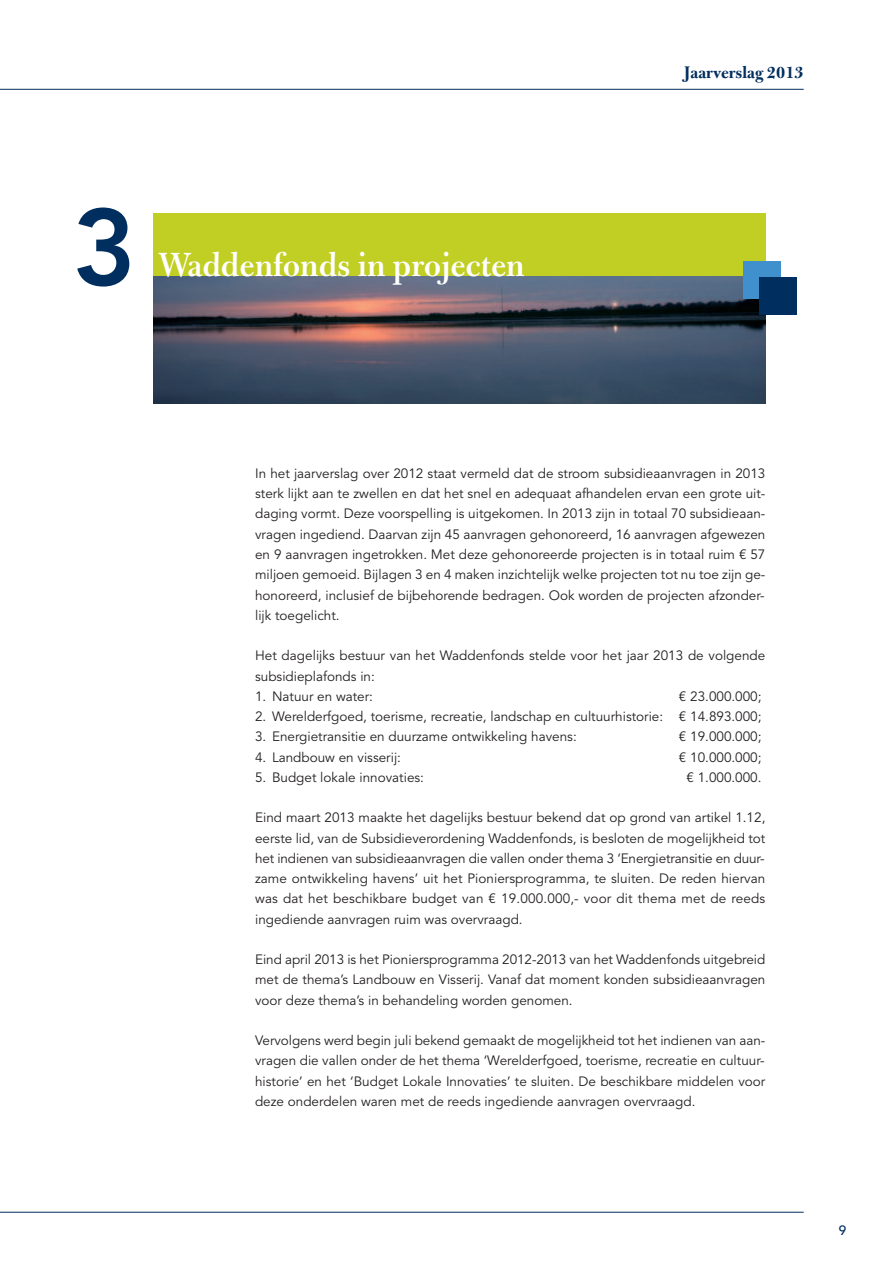
<style>
.page{position:relative;width:893px;height:1263px;background:#fff}
.page>*{position:absolute;margin:0;border:0;box-sizing:border-box;transform-origin:0 0}
.t1{font:800 108px "Avenir LT Std";color:#002e5e}
.t2{font:600 36px "Bulmer MT Std";color:#fff}
.t3{font:700 18px "Bulmer MT Std";color:#002e5e}
.t4{font:13.5px/20.2px "Avenir LT Std";color:#231f20;text-align:justify}
.t5{font:500 13.5px "Avenir LT Std";color:#002e5e}
</style>
<div class="page">
<div style="left:153px;top:213px;width:612px;height:63px;background:#c1ce23"></div>
<img style="left:153px;top:276px;width:612px;height:128px">
<hr style="left:0;top:89px;width:804px;height:1px;background:#002e5e">
<hr style="left:0;top:1212px;width:804px;height:1px;background:#002e5e">
<div style="left:744px;top:261px;width:37px;height:38px;background:#3f90cd"></div>
<div style="left:759px;top:277px;width:38px;height:38px;background:#002e5e"></div>
<h1 class="t1" style="left:72px;top:204px;width:65px">3</h1>
<h2 class="t2" style="left:158px;top:252px;width:368px">Waddenfonds in projecten</h2>
<h3 class="t3" style="left:684px;top:66px;width:121px">Jaarverslag 2013</h3>
<p class="t4" style="left:255px;top:464px;width:512px">In het jaarverslag over 2012 staat vermeld dat de stroom subsidieaanvragen in 2013 sterk lijkt aan te zwellen en dat het snel en adequaat afhandelen ervan een grote uit&shy;daging vormt. Deze voorspelling is uitgekomen. In 2013 zijn in totaal 70 subsidieaan&shy;vragen ingediend. Daarvan zijn 45 aanvragen gehonoreerd, 16 aanvragen afgewezen en 9 aanvragen ingetrokken. Met deze gehonoreerde projecten is in totaal ruim € 57 miljoen gemoeid. Bijlagen 3 en 4 maken inzichtelijk welke projecten tot nu toe zijn ge&shy;honoreerd, inclusief de bijbehorende bedragen. Ook worden de projecten afzonder&shy;lijk toegelicht.</p>
<p class="t4" style="left:255px;top:646px;width:512px">Het dagelijks bestuur van het Waddenfonds stelde voor het jaar 2013 de volgende subsidieplafonds in:</p>
<p class="t4" style="left:255px;top:687px;width:119px">1. Natuur en water:</p>
<p class="t4" style="left:679px;top:687px;width:84px">€ 23.000.000;</p>
<p class="t4" style="left:255px;top:707px;width:508px">2. Werelderfgoed, toerisme, recreatie, landschap en cultuurhistorie: € 14.893.000;</p>
<p class="t4" style="left:255px;top:727px;width:323px">3. Energietransitie en duurzame ontwikkeling havens:</p>
<p class="t4" style="left:679px;top:727px;width:84px">€ 19.000.000;</p>
<p class="t4" style="left:255px;top:748px;width:147px">4. Landbouw en visserij:</p>
<p class="t4" style="left:679px;top:748px;width:84px">€ 10.000.000;</p>
<p class="t4" style="left:255px;top:768px;width:170px">5. Budget lokale innovaties:</p>
<p class="t4" style="left:686px;top:768px;width:77px">€ 1.000.000.</p>
<p class="t4" style="left:255px;top:808px;width:512px">Eind maart 2013 maakte het dagelijks bestuur bekend dat op grond van artikel 1.12, eerste lid, van de Subsidieverordening Waddenfonds, is besloten de mogelijkheid tot het indienen van subsidieaanvragen die vallen onder thema 3 ‘Energietransitie en duur&shy;zame ontwikkeling havens’ uit het Pioniersprogramma, te sluiten. De reden hiervan was dat het beschikbare budget van € 19.000.000,- voor dit thema met de reeds ingediende aanvragen ruim was overvraagd.</p>
<p class="t4" style="left:255px;top:950px;width:512px">Eind april 2013 is het Pioniersprogramma 2012-2013 van het Waddenfonds uitgebreid met de thema’s Landbouw en Visserij. Vanaf dat moment konden subsidieaanvragen voor deze thema’s in behandeling worden genomen.</p>
<p class="t4" style="left:255px;top:1031px;width:512px">Vervolgens werd begin juli bekend gemaakt de mogelijkheid tot het indienen van aan&shy;vragen die vallen onder de het thema ‘Werelderfgoed, toerisme, recreatie en cultuur&shy;historie’ en het ‘Budget Lokale Innovaties’ te sluiten. De beschikbare middelen voor deze onderdelen waren met de reeds ingediende aanvragen overvraagd.</p>
<p class="t5" style="left:839px;top:1225px;width:9px">9</p>
</div>
